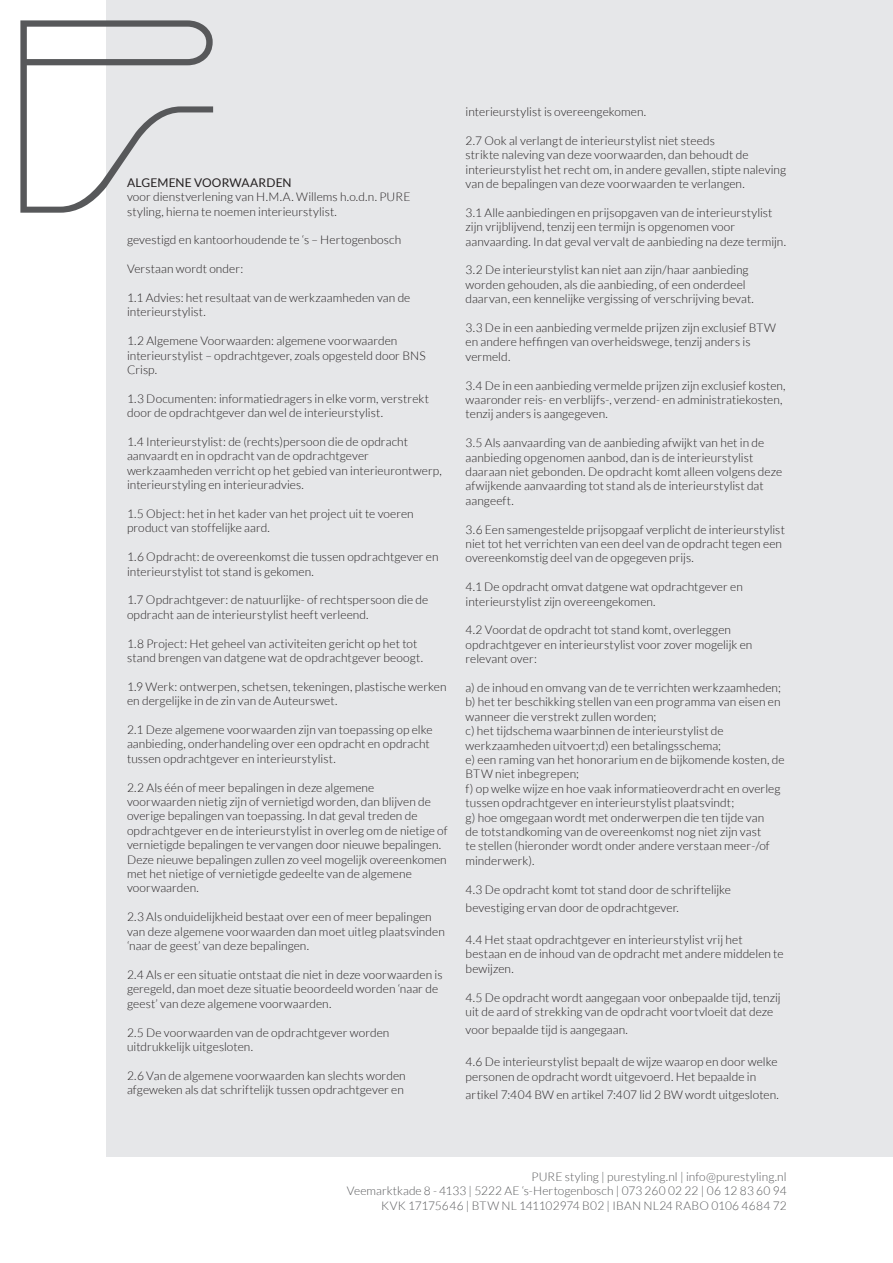
<style>
.page{position:relative;width:893px;height:1263px;background:#fff}
.page>*{position:absolute;margin:0;border:0;box-sizing:border-box;transform-origin:0 0}
.t1{font:300 12px/14.4px "Lato";letter-spacing:.005em;color:#231f20}
.t2{font:300 12px "Lato";letter-spacing:.005em;color:#57585a}
.t3{font:12px "Lato";letter-spacing:.01em;color:#231f20}
</style>
<div class="page">
<div style="left:106px;top:0;width:787px;height:1157px;background:#e6e7e9"></div>
<svg style="left:20px;top:20px;width:193px;height:193px"></svg>
<p class="t3" style="left:127px;top:176px;width:166px">ALGEMENE VOORWAARDEN</p>
<p class="t1" style="left:127px;top:190px;width:285px">voor dienstverlening van H.M.A. Willems h.o.d.n. PURE styling, hierna te noemen interieurstylist.</p>
<p class="t1" style="left:127px;top:233px;width:276px">gevestigd en kantoorhoudende te ‘s – Hertogenbosch</p>
<p class="t1" style="left:127px;top:262px;width:118px">Verstaan wordt onder:</p>
<p class="t1" style="left:127px;top:291px;width:285px">1.1 Advies: het resultaat van de werkzaamheden van de interieurstylist.</p>
<p class="t1" style="left:127px;top:334px;width:300px">1.2 Algemene Voorwaarden: algemene voorwaarden interieurstylist – opdrachtgever, zoals opgesteld door BNS<br>Crisp.</p>
<p class="t1" style="left:127px;top:391px;width:303px">1.3 Documenten: informatiedragers in elke vorm, verstrekt door de opdrachtgever dan wel de interieurstylist.</p>
<p class="t1" style="left:127px;top:435px;width:316px">1.4 Interieurstylist: de (rechts)persoon die de opdracht aanvaardt en in opdracht van de opdrachtgever werkzaamheden verricht op het gebied van interieurontwerp, interieurstyling en interieuradvies.</p>
<p class="t1" style="left:127px;top:507px;width:288px">1.5 Object: het in het kader van het project uit te voeren product van stoffelijke aard.</p>
<p class="t1" style="left:127px;top:550px;width:313px">1.6 Opdracht: de overeenkomst die tussen opdrachtgever en interieurstylist tot stand is gekomen.</p>
<p class="t1" style="left:127px;top:593px;width:303px">1.7 Opdrachtgever: de natuurlijke- of rechtspersoon die de opdracht aan de interieurstylist heeft verleend.</p>
<p class="t1" style="left:127px;top:636px;width:298px">1.8 Project: Het geheel van activiteiten gericht op het tot stand brengen van datgene wat de opdrachtgever beoogt.</p>
<p class="t1" style="left:127px;top:679px;width:321px">1.9 Werk: ontwerpen, schetsen, tekeningen, plastische werken en dergelijke in de zin van de Auteurswet.</p>
<p class="t1" style="left:127px;top:723px;width:307px">2.1 Deze algemene voorwaarden zijn van toepassing op elke aanbieding, onderhandeling over een opdracht en opdracht tussen opdrachtgever en interieurstylist.</p>
<p class="t1" style="left:127px;top:780px;width:322px">2.2 Als één of meer bepalingen in deze algemene<br>voorwaarden nietig zijn of vernietigd worden, dan blijven de overige bepalingen van toepassing. In dat geval treden de opdrachtgever en de interieurstylist in overleg om de nietige of vernietigde bepalingen te vervangen door nieuwe bepalingen.<br>Deze nieuwe bepalingen zullen zo veel mogelijk overeenkomen met het nietige of vernietigde gedeelte van de algemene voorwaarden.</p>
<p class="t1" style="left:127px;top:910px;width:319px">2.3 Als onduidelijkheid bestaat over een of meer bepalingen van deze algemene voorwaarden dan moet uitleg plaatsvinden ‘naar de geest’ van deze bepalingen.</p>
<p class="t1" style="left:127px;top:967px;width:317px">2.4 Als er een situatie ontstaat die niet in deze voorwaarden is geregeld, dan moet deze situatie beoordeeld worden ‘naar de geest’ van deze algemene voorwaarden.</p>
<p class="t1" style="left:127px;top:1025px;width:264px">2.5 De voorwaarden van de opdrachtgever worden uitdrukkelijk uitgesloten.</p>
<p class="t1" style="left:127px;top:1068px;width:280px">2.6 Van de algemene voorwaarden kan slechts worden afgeweken als dat schriftelijk tussen opdrachtgever en</p>
<p class="t1" style="left:466px;top:105px;width:182px">interieurstylist is overeengekomen.</p>
<p class="t1" style="left:466px;top:133px;width:322px">2.7 Ook al verlangt de interieurstylist niet steeds<br>strikte naleving van deze voorwaarden, dan behoudt de interieurstylist het recht om, in andere gevallen, stipte naleving van de bepalingen van deze voorwaarden te verlangen.</p>
<p class="t1" style="left:466px;top:205px;width:322px">3.1 Alle aanbiedingen en prijsopgaven van de interieurstylist zijn vrijblijvend, tenzij een termijn is opgenomen voor aanvaarding. In dat geval vervalt de aanbieding na deze termijn.</p>
<p class="t1" style="left:466px;top:263px;width:290px">3.2 De interieurstylist kan niet aan zijn/haar aanbieding worden gehouden, als die aanbieding, of een onderdeel daarvan, een kennelijke vergissing of verschrijving bevat.</p>
<p class="t1" style="left:466px;top:321px;width:312px">3.3 De in een aanbieding vermelde prijzen zijn exclusief BTW en andere heffingen van overheidswege, tenzij anders is vermeld.</p>
<p class="t1" style="left:466px;top:378px;width:322px">3.4 De in een aanbieding vermelde prijzen zijn exclusief kosten, waaronder reis- en verblijfs-, verzend- en administratiekosten, tenzij anders is aangegeven.</p>
<p class="t1" style="left:466px;top:436px;width:318px">3.5 Als aanvaarding van de aanbieding afwijkt van het in de aanbieding opgenomen aanbod, dan is de interieurstylist daaraan niet gebonden. De opdracht komt alleen volgens deze afwijkende aanvaarding tot stand als de interieurstylist dat aangeeft.</p>
<p class="t1" style="left:466px;top:522px;width:321px">3.6 Een samengestelde prijsopgaaf verplicht de interieurstylist niet tot het verrichten van een deel van de opdracht tegen een overeenkomstig deel van de opgegeven prijs.</p>
<p class="t1" style="left:466px;top:580px;width:279px">4.1 De opdracht omvat datgene wat opdrachtgever en interieurstylist zijn overeengekomen.</p>
<p class="t1" style="left:466px;top:623px;width:288px">4.2 Voordat de opdracht tot stand komt, overleggen opdrachtgever en interieurstylist voor zover mogelijk en relevant over:</p>
<p class="t1" style="left:466px;top:681px;width:317px">a) de inhoud en omvang van de te verrichten werkzaamheden;</p>
<p class="t1" style="left:466px;top:695px;width:316px">b) het ter beschikking stellen van een programma van eisen en wanneer die verstrekt zullen worden;</p>
<p class="t1" style="left:466px;top:724px;width:260px">c) het tijdschema waarbinnen de interieurstylist de werkzaamheden uitvoert;d) een betalingsschema;</p>
<p class="t1" style="left:466px;top:753px;width:321px">e) een raming van het honorarium en de bijkomende kosten, de<br>BTW niet inbegrepen;</p>
<p class="t1" style="left:466px;top:781px;width:316px">f) op welke wijze en hoe vaak informatieoverdracht en overleg tussen opdrachtgever en interieurstylist plaatsvindt;</p>
<p class="t1" style="left:466px;top:810px;width:306px">g) hoe omgegaan wordt met onderwerpen die ten tijde van de totstandkoming van de overeenkomst nog niet zijn vast te stellen (hieronder wordt onder andere verstaan meer-/of minderwerk).</p>
<p class="t1" style="left:466px;top:880px;width:267px;line-height:18px">4.3 De opdracht komt tot stand door de schriftelijke bevestiging ervan door de opdrachtgever.</p>
<p class="t1" style="left:466px;top:933px;width:320px">4.4 Het staat opdrachtgever en interieurstylist vrij het bestaan en de inhoud van de opdracht met andere middelen te bewijzen.</p>
<p class="t1" style="left:466px;top:990px;width:317px">4.5 De opdracht wordt aangegaan voor onbepaalde tijd, tenzij uit de aard of strekking van de opdracht voortvloeit dat deze</p>
<p class="t1" style="left:466px;top:1023px;width:164px">voor bepaalde tijd is aangegaan.</p>
<p class="t1" style="left:466px;top:1055px;width:313px">4.6 De interieurstylist bepaalt de wijze waarop en door welke personen de opdracht wordt uitgevoerd. Het bepaalde in</p>
<p class="t1" style="left:466px;top:1087px;width:315px">artikel 7:404 BW en artikel 7:407 lid 2 BW wordt uitgesloten.</p>
<p class="t2" style="left:531px;top:1170px;width:257px">PURE styling | purestyling.nl | info@purestyling.nl</p>
<p class="t2" style="left:347px;top:1185px;width:441px">Veemarktkade 8 - 4133 | 5222 AE ‘s-Hertogenbosch | 073 260 02 22 | 06 12 83 60 94</p>
<p class="t2" style="left:381px;top:1199px;width:407px">KVK 17175646 | BTW NL 141102974 B02 | IBAN NL24 RABO 0106 4684 72</p>
</div>
